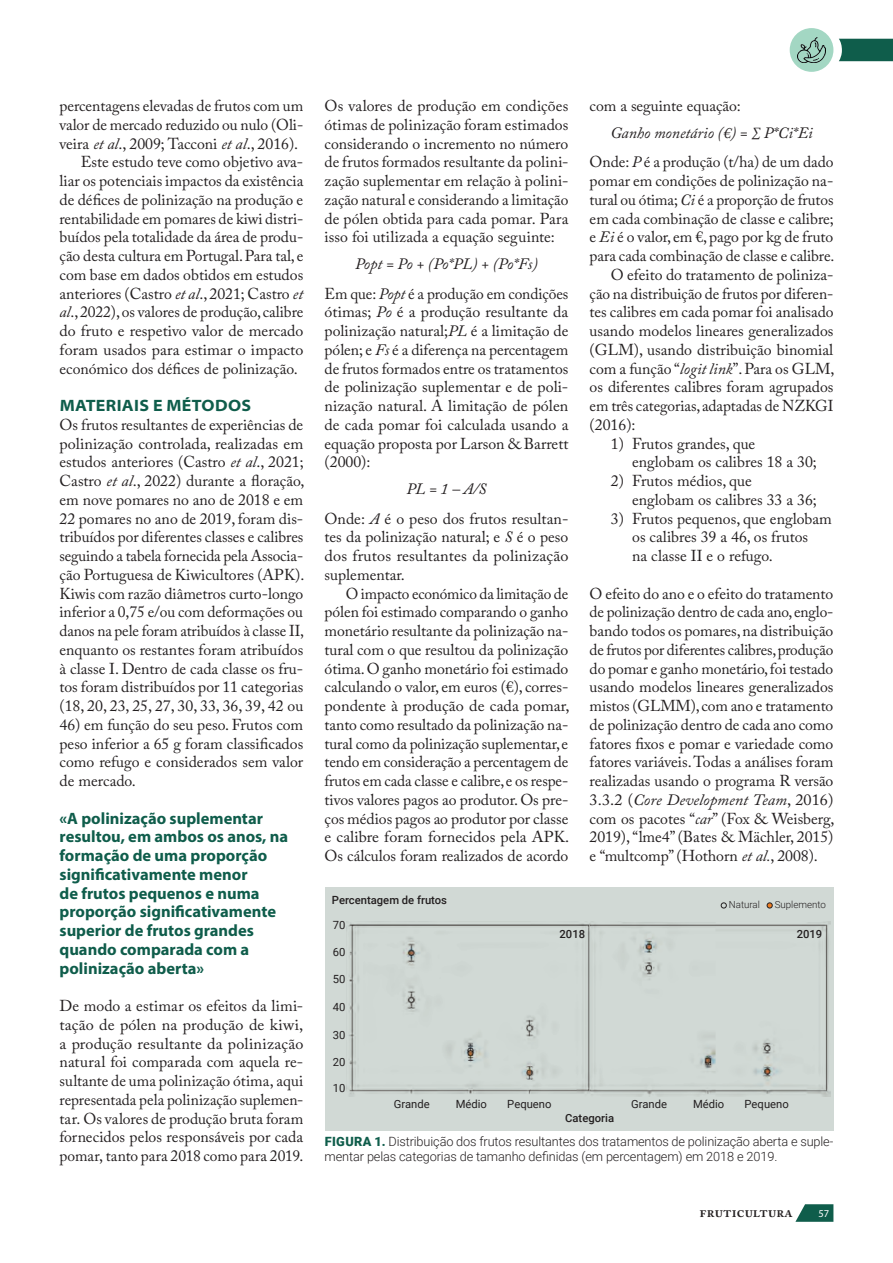
<style>
.page{position:relative;width:893px;height:1263px;background:#fff}
.page>*{position:absolute;margin:0;border:0;box-sizing:border-box;transform-origin:0 0}
.destaque_artigo{font:700 16.5px/18.8px "Myriad Pro";color:#0f5d4b}
.título_temas_artigo{font:700 semi-expanded 16.5px "Myriad Pro";letter-spacing:.02em;color:#0f5d4b}
.texto_s__ident{font:15.75px/18.8px "Adobe Caslon Pro";color:#231f20;text-align:justify}
.texto_c__ident{font:15.75px/18.8px "Adobe Caslon Pro";color:#231f20;text-align:justify}
.tópicos{font:15.75px/18.8px "Adobe Caslon Pro";color:#231f20}
.texto_s__ident-2{font:italic 15.75px "Adobe Caslon Pro";letter-spacing:-.01em;color:#231f20}
.texto_c__ident-2{font:italic 15.75px "Adobe Caslon Pro";color:#231f20}
.t1{font:600 15px "Adobe Caslon Pro";letter-spacing:.005em;color:#231f20}
.Figura__título{font:300 12.75px/15px "Roboto";letter-spacing:-.01em;color:#231f20}
.Figura__título-2{font:11.25px "Roboto";color:#231f20}
.Figura__título-3{font:500 11.25px "Roboto";color:#231f20}
.t2{font:10.5px "Myriad Pro";color:#fff}
.Figura__título-4{font:300 9.75px "Roboto";color:#231f20}
.s1{font-style:italic}
.s2{font-weight:900;color:#0f5d4b}
</style>
<div class="page">
<svg style="left:795px;top:1204px;width:38px;height:18px"></svg>
<svg style="left:839px;top:39px;width:54px;height:22px"></svg>
<div style="left:790px;top:28px;width:43px;height:44px;background:#a3d7c3;border-radius:50%"></div>
<img style="left:798px;top:37px;width:27px;height:26px">
<div style="left:325px;top:887px;width:508px;height:244px;background:#d1d9d5"></div>
<img style="left:348px;top:921px;width:482px;height:176px">
<svg style="left:721px;top:903px;width:5px;height:5px"></svg>
<svg style="left:767px;top:903px;width:5px;height:5px"></svg>
<p class="texto_s__ident" style="left:60px;top:96px;width:245px">percentagens elevadas de frutos com um valor de mercado reduzido ou nulo (Oli&shy;veira <span class="s1">et al</span>., 2009; Tacconi <span class="s1">et al</span>., 2016).</p>
<p class="texto_c__ident" style="left:60px;top:152px;width:245px;text-indent:21px">Este estudo teve como objetivo ava&shy;liar os potenciais impactos da existência de défices de polinização na produção e rentabilidade em pomares de kiwi distri&shy;buídos pela totalidade da área de produ&shy;ção desta cultura em Portugal. Para tal, e com base em dados obtidos em estudos anteriores (Castro <span class="s1">et al</span>., 2021; Castro <span class="s1">et al</span>., 2022), os valores de produção, calibre do fruto e respetivo valor de mercado foram usados para estimar o impacto económico dos défices de polinização.</p>
<p class="título_temas_artigo" style="left:60px;top:395px;width:193px">MATERIAIS E MÉTODOS</p>
<p class="texto_s__ident" style="left:60px;top:415px;width:246px">Os frutos resultantes de experiências de polinização controlada, realizadas em estudos anteriores (Castro <span class="s1">et al</span>., 2021; Castro <span class="s1">et al</span>., 2022) durante a floração, em nove pomares no ano de 2018 e em 22 pomares no ano de 2019, foram dis&shy;tribuídos por diferentes classes e calibres seguindo a tabela fornecida pela Associa&shy;ção Portuguesa de Kiwicultores (APK).<br>Kiwis com razão diâmetros curto-longo inferior a 0,75 e/ou com deformações ou danos na pele foram atribuídos à classe II, enquanto os restantes foram atribuídos à classe I. Dentro de cada classe os fru&shy;tos foram distribuídos por 11 categorias (18, 20, 23, 25, 27, 30, 33, 36, 39, 42 ou</p>
<p class="texto_s__ident" style="left:60px;top:715px;width:245px">46) em função do seu peso. Frutos com peso inferior a 65 g foram classificados como refugo e considerados sem valor de mercado.</p>
<p class="destaque_artigo" style="left:60px;top:808px;width:230px">«A polinização suplementar resultou, em ambos os anos, na formação de uma proporção significativamente menor<br>de frutos pequenos e numa proporção significativamente superior de frutos grandes quando comparada com a polinização aberta»</p>
<p class="texto_s__ident" style="left:60px;top:996px;width:245px">De modo a estimar os efeitos da limi&shy;tação de pólen na produção de kiwi, a produção resultante da polinização natural foi comparada com aquela re&shy;sultante de uma polinização ótima, aqui representada pela polinização suplemen&shy;tar. Os valores de produção bruta foram fornecidos pelos responsáveis por cada pomar, tanto para 2018 como para 2019.</p>
<p class="texto_s__ident" style="left:325px;top:96px;width:245px">Os valores de produção em condições ótimas de polinização foram estimados considerando o incremento no número de frutos formados resultante da polini&shy;zação suplementar em relação à polini&shy;zação natural e considerando a limitação de pólen obtida para cada pomar. Para isso foi utilizada a equação seguinte:</p>
<p class="texto_s__ident-2" style="left:355px;top:254px;width:184px">Popt = Po + (Po*PL) + (Po*Fs)</p>
<p class="texto_s__ident" style="left:325px;top:284px;width:245px">Em que: <span class="s1">Popt</span> é a produção em condições ótimas; <span class="s1">Po</span> é a produção resultante da polinização natural;<span class="s1">PL</span> é a limitação de pólen; e <span class="s1">Fs</span> é a diferença na percentagem de frutos formados entre os tratamentos de polinização suplementar e de poli&shy;nização natural. A limitação de pólen de cada pomar foi calculada usando a equação proposta por Larson &amp; Barrett (2000):</p>
<p class="texto_s__ident-2" style="left:406px;top:479px;width:81px">PL = 1 – A/S</p>
<p class="texto_s__ident" style="left:325px;top:509px;width:245px">Onde: <span class="s1">A</span> é o peso dos frutos resultan&shy;tes da polinização natural; e <span class="s1">S</span> é o peso dos frutos resultantes da polinização suplementar.</p>
<p class="texto_c__ident" style="left:325px;top:584px;width:246px;text-indent:21px">O impacto económico da limitação de pólen foi estimado comparando o ganho monetário resultante da polinização na&shy;tural com o que resultou da polinização ótima. O ganho monetário foi estimado calculando o valor, em euros (€), corres&shy;pondente à produção de cada pomar, tanto como resultado da polinização na&shy;tural como da polinização suplementar, e tendo em consideração a percentagem de frutos em cada classe e calibre, e os respe&shy;tivos valores pagos ao produtor. Os pre&shy;ços médios pagos ao produtor por classe e calibre foram fornecidos pela APK.<br>Os cálculos foram realizados de acordo</p>
<p class="Figura__título-3" style="left:332px;top:892px;width:117px">Percentagem de frutos</p>
<p class="texto_c__ident" style="left:590px;top:96px;width:153px">com a seguinte equação:</p>
<p class="texto_c__ident-2" style="left:610px;top:123px;width:204px">Ganho monetário (€) = ∑ P*Ci*Ei</p>
<p class="texto_s__ident" style="left:590px;top:152px;width:246px">Onde: <span class="s1">P</span> é a produção (t/ha) de um dado pomar em condições de polinização na&shy;tural ou ótima; <span class="s1">Ci</span> é a proporção de frutos em cada combinação de classe e calibre; e <span class="s1">Ei</span> é o valor, em €, pago por kg de fruto para cada combinação de classe e calibre.</p>
<p class="texto_c__ident" style="left:590px;top:265px;width:246px;text-indent:21px">O efeito do tratamento de poliniza&shy;ção na distribuição de frutos por diferen&shy;tes calibres em cada pomar foi analisado usando modelos lineares generalizados (GLM), usando distribuição binomial com a função “<span class="s1">logit link</span>”. Para os GLM, os diferentes calibres foram agrupados em três categorias, adaptadas de NZKGI (2016):</p>
<p class="tópicos" style="left:632px;top:434px;width:186px;text-indent:-21px">1) Frutos grandes, que englobam os calibres 18 a 30;</p>
<p class="tópicos" style="left:632px;top:471px;width:186px;text-indent:-21px">2) Frutos médios, que englobam os calibres 33 a 36;</p>
<p class="tópicos" style="left:632px;top:509px;width:201px;text-indent:-21px">3) Frutos pequenos, que englobam os calibres 39 a 46, os frutos<br>na classe II e o refugo.</p>
<p class="texto_s__ident" style="left:590px;top:584px;width:246px">O efeito do ano e o efeito do tratamento de polinização dentro de cada ano, englo&shy;bando todos os pomares, na distribuição de frutos por diferentes calibres, produção do pomar e ganho monetário, foi testado usando modelos lineares generalizados mistos (GLMM), com ano e tratamento de polinização dentro de cada ano como fatores fixos e pomar e variedade como fatores variáveis. Todas a análises foram realizadas usando o programa R versão 3.3.2 (<span class="s1">Core Development Team</span>, 2016) com os pacotes “<span class="s1">car</span>” (Fox &amp; Weisberg, 2019), “lme4” (Bates &amp; Mächler, 2015) e “multcomp” (Hothorn <span class="s1">et al.</span>, 2008).</p>
<p class="Figura__título-4" style="left:729px;top:898px;width:33px">Natural</p>
<p class="Figura__título-4" style="left:775px;top:898px;width:53px">Suplemento</p>
<p class="Figura__título-2" style="left:333px;top:917px;width:14px">70</p>
<p class="Figura__título-2" style="left:333px;top:944px;width:14px">60</p>
<p class="Figura__título-2" style="left:333px;top:971px;width:14px">50</p>
<p class="Figura__título-2" style="left:333px;top:999px;width:14px">40</p>
<p class="Figura__título-2" style="left:333px;top:1027px;width:14px">30</p>
<p class="Figura__título-2" style="left:333px;top:1054px;width:14px">20</p>
<p class="Figura__título-2" style="left:333px;top:1080px;width:14px">10</p>
<p class="Figura__título-3" style="left:560px;top:926px;width:27px">2018</p>
<p class="Figura__título-3" style="left:797px;top:926px;width:27px">2019</p>
<p class="Figura__título-2" style="left:394px;top:1096px;width:37px">Grande</p>
<p class="Figura__título-2" style="left:456px;top:1096px;width:33px">Médio</p>
<p class="Figura__título-2" style="left:507px;top:1096px;width:46px">Pequeno</p>
<p class="Figura__título-2" style="left:631px;top:1096px;width:37px">Grande</p>
<p class="Figura__título-2" style="left:693px;top:1096px;width:33px">Médio</p>
<p class="Figura__título-2" style="left:744px;top:1096px;width:46px">Pequeno</p>
<p class="Figura__título-3" style="left:565px;top:1110px;width:50px">Categoria</p>
<p class="Figura__título" style="left:325px;top:1134px;width:510px"><span class="s2">FIGURA 1.</span> Distribuição dos frutos resultantes dos tratamentos de polinização aberta e suple&shy;mentar pelas categorias de tamanho definidas (em percentagem) em 2018 e 2019.</p>
<p class="t1" style="left:699px;top:1203px;width:95px">fruticultura</p>
<p class="t2" style="left:818px;top:1207px;width:12px">57</p>
</div>
